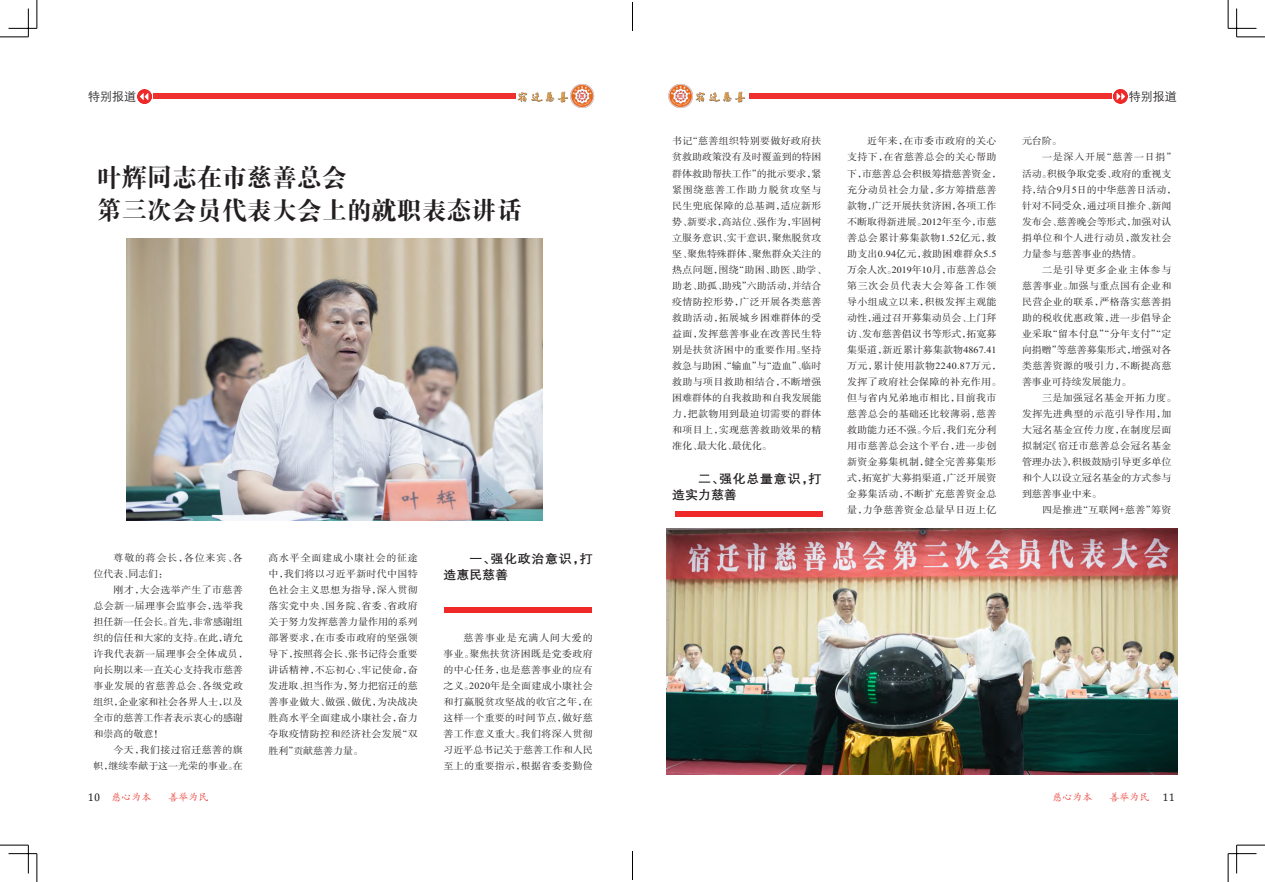
<style>
.page{position:relative;width:1265px;height:882px;background:#fff}
.page>*{position:absolute;margin:0;border:0;box-sizing:border-box;transform-origin:0 0}
.大标题{font:25px "FZDBSK GBK1 0";color:#231f20}
.二级标题{font:12.4px/16px "FZCDXK GBK1 0";letter-spacing:.055em;color:#231f20;scale:1.05 1}
.t1{font:12px "ST Xihei";color:#231f20}
.t2{font:10px "ST Kaiti";color:#e7372d}
.正文{font:9.5px/16px "FZSSK GBK1 0";letter-spacing:.03em;color:#231f20;text-align:justify;scale:1.05 1}
.正文-2{font:9.5px/16px "FZSSK GBK1 0";letter-spacing:-.005em;color:#231f20;scale:1.05 1}
.正文-3{font:9.5px/16px "FZSSK GBK1 0";letter-spacing:.075em;color:#231f20;scale:1.05 1}
.s1{font-family:"Times New Roman"}
.s2{font-family:"Cambria Math";font-size:11px;color:#231f20}
</style>
<div class="page">
<div style="left:153px;top:94px;width:363px;height:5px;background:#ee302f"></div>
<div style="left:748px;top:94px;width:363px;height:5px;background:#ee302f"></div>
<img style="left:668px;top:84px;width:25px;height:24px">
<img style="left:568px;top:84px;width:27px;height:24px">
<img style="left:517px;top:91px;width:51px;height:12px">
<img style="left:695px;top:91px;width:50px;height:12px">
<img style="left:1113px;top:89px;width:14px;height:14px">
<img style="left:138px;top:89px;width:14px;height:14px">
<img style="left:126px;top:239px;width:417px;height:281px">
<img style="left:666px;top:528px;width:510px;height:246px">
<div style="left:444px;top:607px;width:147px;height:5px;background:#ee2928"></div>
<div style="left:675px;top:511px;width:147px;height:6px;background:#ee2928"></div>
<svg style="left:0;top:0;width:38px;height:38px"></svg>
<svg style="left:0;top:844px;width:38px;height:38px"></svg>
<svg style="left:1227px;top:0;width:37px;height:38px"></svg>
<svg style="left:1227px;top:844px;width:37px;height:38px"></svg>
<svg style="left:632px;top:3px;width:1px;height:28px"></svg>
<svg style="left:632px;top:851px;width:1px;height:28px"></svg>
<p class="t1" style="left:88px;top:87px;width:50px">特别报道</p>
<p class="t1" style="left:1128px;top:87px;width:49px">特别报道</p>
<p class="大标题" style="left:97px;top:164px;width:252px">叶辉同志在市慈善总会</p>
<p class="大标题" style="left:97px;top:197px;width:427px">第三次会员代表大会上的就职表态讲话</p>
<p class="正文-3" style="left:94px;top:549px;width:144px;text-indent:20px">尊敬的蒋会长，各位来宾、各位代表、同志们：</p>
<p class="正文-2" style="left:94px;top:581px;width:148px;text-indent:20px">刚才，大会选举产生了市慈善总会新一届理事会监事会，选举我担任新一任会长。首先，非常感谢组织的信任和大家的支持。在此，请允许我代表新一届理事会全体成员，向长期以来一直关心支持我市慈善事业发展的省慈善总会、各级党政组织，企业家和社会各界人士，以及全市的慈善工作者表示衷心的感谢和崇高的敬意！</p>
<p class="正文-2" style="left:94px;top:741px;width:144px;text-align:right">今天，我们接过宿迁慈善的旗<br>帜，继续奉献于这一光荣的事业。在</p>
<p class="正文" style="left:268px;top:549px;width:144px">高水平全面建成小康社会的征途中，我们将以习近平新时代中国特色社会主义思想为指导，深入贯彻落实党中央、国务院、省委、省政府关于努力发挥慈善力量作用的系列部署要求，在市委市政府的坚强领导下，按照蒋会长、张书记待会重要讲话精神，不忘初心、牢记使命，奋发进取、担当作为，努力把宿迁的慈善事业做大、做强、做优，为决战决胜高水平全面建成小康社会，奋力夺取疫情防控和经济社会发展“双</p>
<p class="正文-2" style="left:268px;top:743px;width:92px">胜利”贡献慈善力量。</p>
<p class="二级标题" style="left:443px;top:551px;width:144px;text-indent:26px">一、强化政治意识，打造惠民慈善</p>
<p class="正文" style="left:443px;top:629px;width:144px;text-indent:20px">慈善事业是充满人间大爱的事业。聚焦扶贫济困既是党委政府的中心任务，也是慈善事业的应有之义。<span class="s1">2020</span>年是全面建成小康社会和打赢脱贫攻坚战的收官之年，在这样一个重要的时间节点，做好慈善工作意义重大。我们将深入贯彻习近平总书记关于慈善工作和人民至上的重要指示，根据省委娄勤俭</p>
<p class="正文" style="left:672px;top:133px;width:148px;text-align:left">书记“慈善组织特别要做好政府扶贫救助政策没有及时覆盖到的特困群体救助帮扶工作”的批示要求，紧紧围绕慈善工作助力脱贫攻坚与民生兜底保障的总基调，适应新形势、新要求，高站位、强作为，牢固树立服务意识、实干意识，聚焦脱贫攻坚、聚焦特殊群体、聚焦群众关注的热点问题，围绕“助困、助医、助学、助老、助孤、助残”六助活动，并结合疫情防控形势，广泛开展各类慈善救助活动，拓展城乡困难群体的受益面，发挥慈善事业在改善民生特别是扶贫济困中的重要作用。坚持救急与助困、“输血”与“造血”、临时救助与项目救助相结合，不断增强困难群体的自我救助和自我发展能力，把款物用到最迫切需要的群体和项目上，实现慈善救助效果的精准化、最大化、最优化。</p>
<p class="二级标题" style="left:672px;top:471px;width:144px;text-indent:26px">二、强化总量意识，打造实力慈善</p>
<p class="正文" style="left:847px;top:133px;width:148px;text-align:left;text-indent:20px">近年来，在市委市政府的关心支持下，在省慈善总会的关心帮助下，市慈善总会积极筹措慈善资金，充分动员社会力量，多方筹措慈善款物，广泛开展扶贫济困，各项工作不断取得新进展。<span class="s1">2012</span>年至今，市慈善总会累计募集款物<span class="s1">1.52</span>亿元，救助支出<span class="s1">0.94</span>亿元，救助困难群众<span class="s1">5.5</span>万余人次。<span class="s1">2019</span>年<span class="s1">10</span>月，市慈善总会第三次会员代表大会筹备工作领导小组成立以来，积极发挥主观能动性，通过召开募集动员会、上门拜访、发布慈善倡议书等形式，拓宽募集渠道，新近累计募集款物<span class="s1">4867.41</span>万元，累计使用款物<span class="s1">2240.87</span>万元，发挥了政府社会保障的补充作用。但与省内兄弟地市相比，目前我市慈善总会的基础还比较薄弱，慈善救助能力还不强。今后，我们充分利用市慈善总会这个平台，进一步创新资金募集机制，健全完善募集形式，拓宽扩大募捐渠道，广泛开展资金募集活动，不断扩充慈善资金总量，力争慈善资金总量早日迈上亿</p>
<p class="正文" style="left:1021px;top:133px;width:39px">元台阶。</p>
<p class="正文-2" style="left:1021px;top:149px;width:148px;text-indent:20px">一是深入开展“慈善一日捐”活动。积极争取党委、政府的重视支持，结合<span class="s1">9</span>月<span class="s1">5</span>日的中华慈善日活动，针对不同受众，通过项目推介、新闻发布会、慈善晚会等形式，加强对认捐单位和个人进行动员，激发社会力量参与慈善事业的热情。</p>
<p class="正文" style="left:1021px;top:261px;width:144px;text-indent:20px">二是引导更多企业主体参与慈善事业。加强与重点国有企业和民营企业的联系，严格落实慈善捐助的税收优惠政策，进一步倡导企业采取“留本付息”“分年支付”“定向捐赠”等慈善募集形式，增强对各类慈善资源的吸引力，不断提高慈善事业可持续发展能力。</p>
<p class="正文" style="left:1021px;top:389px;width:148px;text-align:left;text-indent:20px">三是加强冠名基金开拓力度。发挥先进典型的示范引导作用，加大冠名基金宣传力度，在制度层面拟制定《宿迁市慈善总会冠名基金管理办法》，积极鼓励引导更多单位和个人以设立冠名基金的方式参与到慈善事业中来。</p>
<p class="正文" style="left:1041px;top:501px;width:125px">四是推进“互联网<span class="s1">+</span>慈善”筹资</p>
<p class="t2" style="left:88px;top:790px;width:65px"><span class="s2">10</span> 慈心为本</p>
<p class="t2" style="left:168px;top:790px;width:41px">善举为民</p>
<p class="t2" style="left:1052px;top:789px;width:41px">慈心为本</p>
<p class="t2" style="left:1109px;top:789px;width:67px">善举为民 <span class="s2">11</span></p>
</div>
